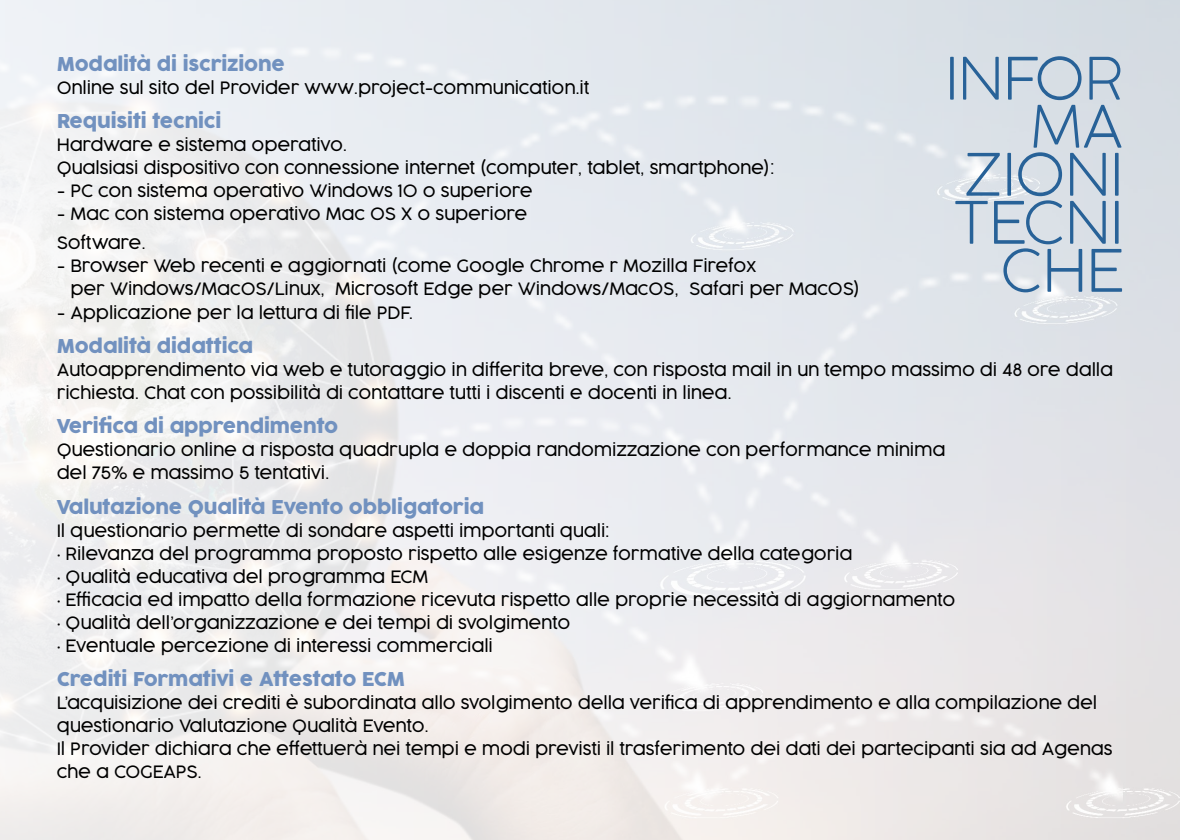
<style>
.page{position:relative;width:1180px;height:840px;background:#fff}
.page>*{position:absolute;margin:0;border:0;box-sizing:border-box;transform-origin:0 0}
.t1{font:200 57.6px/48px "Cocogoose Pro";color:#286298;text-align:right}
.t2{font:19px "Cocogoose Pro";letter-spacing:-.01em;color:#7191bf}
.t3{font:300 17px/23px "Cocogoose Pro";letter-spacing:-.01em;color:#000}
</style>
<div class="page">
<div style="left:0;top:0;width:1179px;height:839px;background:linear-gradient(to right,#f3f3f3,#dfe2e7)"></div>
<p class="t2" style="left:57px;top:51px;width:230px">Modalità di iscrizione</p>
<p class="t3" style="left:57px;top:76px;width:534px">Online sul sito del Provider www.project-communication.it</p>
<p class="t2" style="left:57px;top:108px;width:166px">Requisiti tecnici</p>
<p class="t3" style="left:57px;top:133px;width:719px">Hardware e sistema operativo.<br>Qualsiasi dispositivo con connessione internet (computer, tablet, smartphone):</p>
<p class="t3" style="left:57px;top:179px;width:477px">- PC con sistema operativo Windows 10 o superiore</p>
<p class="t3" style="left:57px;top:199px;width:472px;line-height:29px">- Mac con sistema operativo Mac OS X o superiore<br>Software.</p>
<p class="t3" style="left:70px;top:254px;width:791px;text-indent:-14px">- Browser Web recenti e aggiornati (come Google Chrome r Mozilla Firefox<br>per Windows/MacOS/Linux, Microsoft Edge per Windows/MacOS, Safari per MacOS)</p>
<p class="t3" style="left:57px;top:300px;width:358px">- Applicazione per la lettura di file PDF.</p>
<p class="t2" style="left:57px;top:333px;width:198px">Modalità didattica</p>
<p class="t3" style="left:57px;top:357px;width:1057px">Autoapprendimento via web e tutoraggio in differita breve, con risposta mail in un tempo massimo di 48 ore dalla richiesta. Chat con possibilità di contattare tutti i discenti e docenti in linea.</p>
<p class="t2" style="left:57px;top:413px;width:283px">Verifica di apprendimento</p>
<p class="t3" style="left:57px;top:438px;width:890px">Questionario online a risposta quadrupla e doppia randomizzazione con performance minima del 75% e massimo 5 tentativi.</p>
<p class="t2" style="left:57px;top:493px;width:429px">Valutazione Qualità Evento obbligatoria</p>
<p class="t3" style="left:57px;top:518px;width:554px">Il questionario permette di sondare aspetti importanti quali:</p>
<p class="t3" style="left:57px;top:541px;width:797px">• Rilevanza del programma proposto rispetto alle esigenze formative della categoria</p>
<p class="t3" style="left:57px;top:564px;width:373px">• Qualità educativa del programma ECM</p>
<p class="t3" style="left:57px;top:587px;width:900px">• Efficacia ed impatto della formazione ricevuta rispetto alle proprie necessità di aggiornamento</p>
<p class="t3" style="left:57px;top:610px;width:515px">• Qualità dell’organizzazione e dei tempi di svolgimento</p>
<p class="t3" style="left:57px;top:633px;width:437px">• Eventuale percezione di interessi commerciali</p>
<p class="t2" style="left:57px;top:666px;width:350px">Crediti Formativi e Attestato ECM</p>
<p class="t3" style="left:57px;top:690px;width:1057px">L’acquisizione dei crediti è subordinata allo svolgimento della verifica di apprendimento e alla compilazione del questionario Valutazione Qualità Evento.<br>Il Provider dichiara che effettuerà nei tempi e modi previsti il trasferimento dei dati dei partecipanti sia ad Agenas che a COGEAPS.</p>
<h1 class="t1" style="left:945px;top:53px;width:179px">INFOR<br>MA<br>ZIONI<br>TECNI<br>CHE</h1>
</div>
